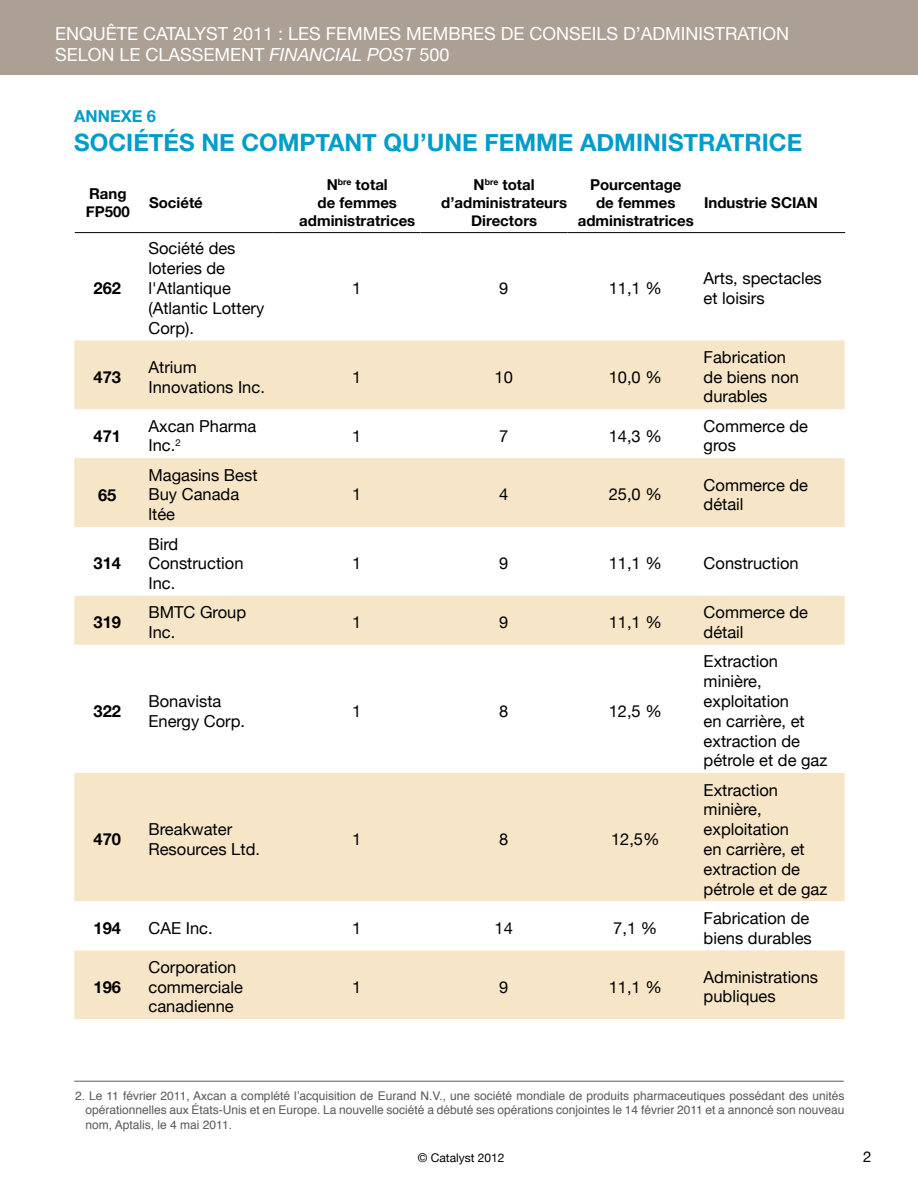
<style>
.page{position:relative;width:918px;height:1188px;background:#fff}
.page>*{position:absolute;margin:0;border:0;box-sizing:border-box;transform-origin:0 0}
.t1{font:700 24px "Helvetica Neue";color:#009dcb}
.t2{font:18px/21px "Helvetica Neue";color:#fff}
.t3{font:16.5px/19.8px "Helvetica Neue";color:#000}
.t4{font:700 16.5px "Helvetica Neue";color:#000}
.t5{font:700 16.5px "Helvetica Neue";color:#009dc6}
.t6{font:700 15px/18px "Helvetica Neue";color:#000;text-align:center}
.t7{font:15px "Helvetica Neue";color:#000}
.t8{font:12px/14.4px "Helvetica";color:#58595b;text-align:justify}
.t9{font:12px "Helvetica Neue";color:#000}
.s1{font-style:italic}
</style>
<div class="page">
<div style="left:0;top:0;width:918px;height:74px;background:#aca095"></div>
<svg style="left:74px;top:340px;width:771px;height:679px;fill:#f6e6c7"></svg>
<svg style="left:74px;top:645px;width:771px;height:128px"></svg>
<svg style="left:74px;top:901px;width:771px;height:49px"></svg>
<hr style="left:74px;top:1081px;width:770px;height:1px;background:#58595b">
<hr style="left:75px;top:232px;width:66px;height:1px;background:#000">
<hr style="left:141px;top:232px;width:133px;height:1px;background:#000">
<hr style="left:274px;top:232px;width:147px;height:1px;background:#000">
<hr style="left:421px;top:232px;width:147px;height:1px;background:#000">
<hr style="left:568px;top:232px;width:128px;height:1px;background:#000">
<hr style="left:696px;top:232px;width:149px;height:1px;background:#000">
<p class="t2" style="left:55px;top:22px;width:736px">Enquête Catalyst 2011 : Les femmes membres de conseils d’administration selon le classement <span class="s1">FINANCIAL POST</span> 500</p>
<p class="t5" style="left:74px;top:101px;width:83px">ANNEXE 6</p>
<h1 class="t1" style="left:74px;top:120px;width:729px">SOCIÉTÉS NE COMPTANT QU’UNE FEMME ADMINISTRATRICE</h1>
<p class="t6" style="left:86px;top:184px;width:45px;text-align:left">Rang<br>FP500</p>
<p class="t6" style="left:149px;top:193px;width:55px">Société</p>
<p class="t4" style="left:94px;top:273px;width:29px">262</p>
<p class="t3" style="left:148px;top:238px;width:117px">Société des loteries de l'Atlantique (Atlantic Lottery<br>Corp).</p>
<p class="t6" style="left:299px;top:175px;width:118px">N<sup>bre</sup> total<br>de femmes administratrices</p>
<p class="t6" style="left:441px;top:175px;width:127px">N<sup>bre</sup> total d’administrateurs<br>Directors</p>
<p class="t6" style="left:578px;top:175px;width:118px">Pourcentage<br>de femmes administratrices</p>
<p class="t6" style="left:704px;top:193px;width:115px">Industrie SCIAN</p>
<p class="t3" style="left:352px;top:277px;width:11px">1</p>
<p class="t3" style="left:499px;top:277px;width:11px">9</p>
<p class="t3" style="left:609px;top:277px;width:55px">11,1 %</p>
<p class="t3" style="left:704px;top:267px;width:120px">Arts, spectacles et loisirs</p>
<p class="t4" style="left:94px;top:362px;width:29px">473</p>
<p class="t3" style="left:148px;top:356px;width:118px">Atrium<br>Innovations Inc.</p>
<p class="t3" style="left:352px;top:366px;width:11px">1</p>
<p class="t3" style="left:495px;top:366px;width:20px">10</p>
<p class="t3" style="left:609px;top:366px;width:55px">10,0 %</p>
<p class="t3" style="left:704px;top:346px;width:97px">Fabrication de biens non durables</p>
<p class="t4" style="left:94px;top:421px;width:29px">471</p>
<p class="t3" style="left:148px;top:415px;width:109px">Axcan Pharma<br>Inc.<sup>2</sup></p>
<p class="t3" style="left:352px;top:425px;width:11px">1</p>
<p class="t3" style="left:499px;top:425px;width:11px">7</p>
<p class="t3" style="left:609px;top:425px;width:55px">14,3 %</p>
<p class="t3" style="left:704px;top:415px;width:106px">Commerce de gros</p>
<p class="t4" style="left:98px;top:480px;width:20px">65</p>
<p class="t3" style="left:148px;top:464px;width:111px">Magasins Best<br>Buy Canada ltée</p>
<p class="t3" style="left:352px;top:484px;width:11px">1</p>
<p class="t3" style="left:499px;top:484px;width:11px">4</p>
<p class="t3" style="left:609px;top:484px;width:55px">25,0 %</p>
<p class="t3" style="left:704px;top:474px;width:106px">Commerce de détail</p>
<p class="t4" style="left:94px;top:549px;width:29px">314</p>
<p class="t3" style="left:148px;top:533px;width:97px">Bird<br>Construction<br>Inc.</p>
<p class="t3" style="left:352px;top:552px;width:11px">1</p>
<p class="t3" style="left:499px;top:552px;width:11px">9</p>
<p class="t3" style="left:609px;top:552px;width:55px">11,1 %</p>
<p class="t3" style="left:704px;top:552px;width:97px">Construction</p>
<p class="t4" style="left:94px;top:608px;width:29px">319</p>
<p class="t3" style="left:148px;top:601px;width:99px">BMTC Group<br>Inc.</p>
<p class="t3" style="left:352px;top:611px;width:11px">1</p>
<p class="t3" style="left:499px;top:611px;width:11px">9</p>
<p class="t3" style="left:609px;top:611px;width:55px">11,1 %</p>
<p class="t3" style="left:704px;top:601px;width:106px">Commerce de détail</p>
<p class="t4" style="left:94px;top:696px;width:29px">322</p>
<p class="t3" style="left:148px;top:690px;width:98px">Bonavista<br>Energy Corp.</p>
<p class="t3" style="left:352px;top:700px;width:11px">1</p>
<p class="t3" style="left:499px;top:700px;width:11px">8</p>
<p class="t3" style="left:609px;top:700px;width:55px">12,5 %</p>
<p class="t4" style="left:94px;top:824px;width:29px">470</p>
<p class="t3" style="left:148px;top:818px;width:113px">Breakwater<br>Resources Ltd.</p>
<p class="t3" style="left:352px;top:828px;width:11px">1</p>
<p class="t3" style="left:499px;top:828px;width:11px">8</p>
<p class="t3" style="left:611px;top:828px;width:50px">12,5%</p>
<p class="t3" style="left:704px;top:650px;width:125px">Extraction minière, exploitation<br>en carrière, et extraction de pétrole et de gaz</p>
<p class="t3" style="left:704px;top:779px;width:125px">Extraction minière, exploitation<br>en carrière, et extraction de pétrole et de gaz</p>
<p class="t4" style="left:94px;top:913px;width:29px">194</p>
<p class="t3" style="left:148px;top:917px;width:66px">CAE Inc.</p>
<p class="t3" style="left:352px;top:917px;width:11px">1</p>
<p class="t3" style="left:495px;top:917px;width:20px">14</p>
<p class="t3" style="left:613px;top:917px;width:46px">7,1 %</p>
<p class="t3" style="left:704px;top:907px;width:110px">Fabrication de biens durables</p>
<p class="t4" style="left:94px;top:972px;width:29px">196</p>
<p class="t3" style="left:148px;top:956px;width:96px">Corporation commerciale canadienne</p>
<p class="t3" style="left:352px;top:976px;width:11px">1</p>
<p class="t3" style="left:499px;top:976px;width:11px">9</p>
<p class="t3" style="left:609px;top:976px;width:55px">11,1 %</p>
<p class="t3" style="left:704px;top:966px;width:116px">Administrations publiques</p>
<p class="t8" style="left:86px;top:1089px;width:760px;text-indent:-10px">2. Le 11 février 2011, Axcan a complété l’acquisition de Eurand N.V., une société mondiale de produits pharmaceutiques possédant des unités opérationnelles aux États-Unis et en Europe. La nouvelle société a débuté ses opérations conjointes le 14 février 2011 et a annoncé son nouveau nom, Aptalis, le 4 mai 2011.</p>
<p class="t9" style="left:418px;top:1147px;width:88px">© Catalyst 2012</p>
<p class="t7" style="left:863px;top:1144px;width:10px">2</p>
</div>
